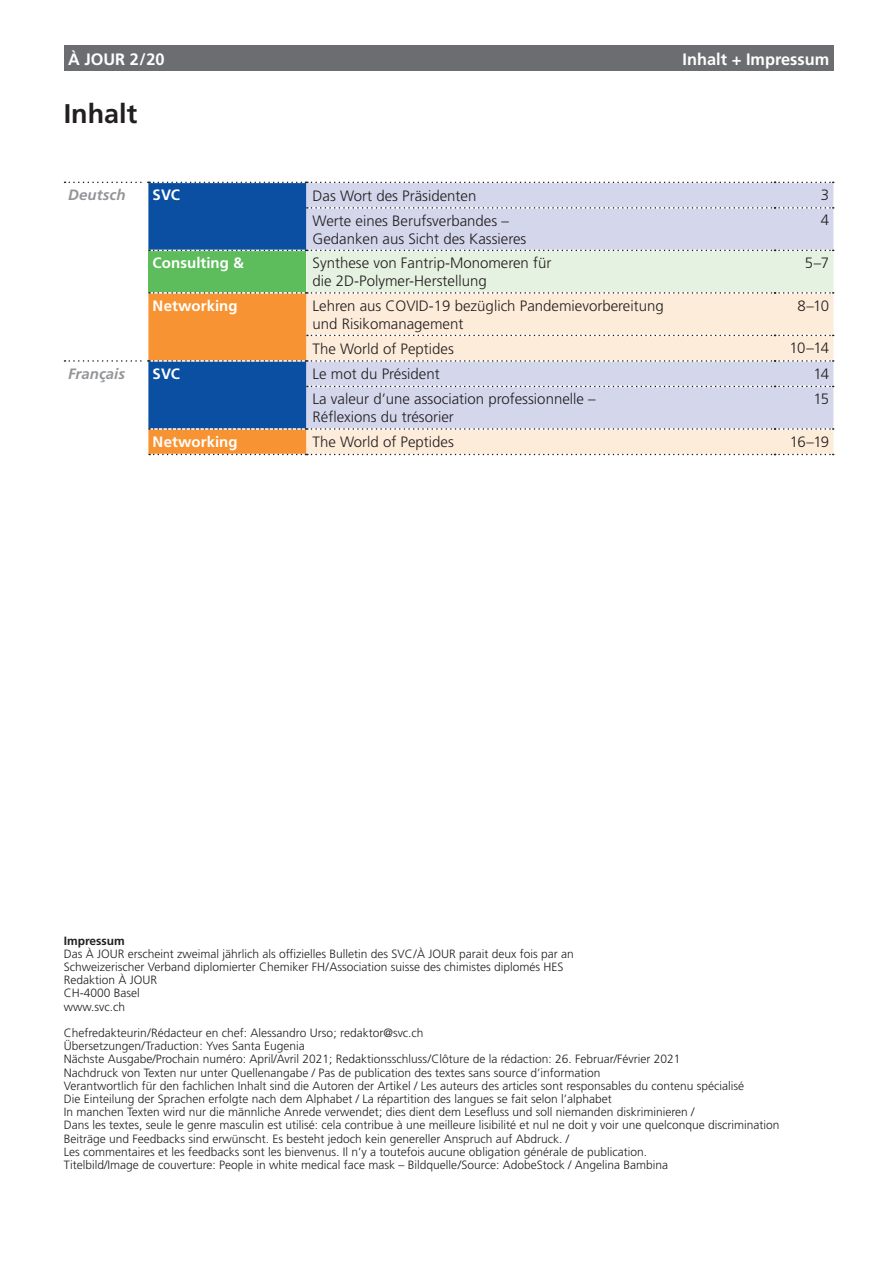
<style>
.page{position:relative;width:893px;height:1263px;background:#fff}
.page>*{position:absolute;margin:0;border:0;box-sizing:border-box;transform-origin:0 0}
.t1{font:700 27px "Frutiger LT Std";color:#231f20}
.Grundschrift_Normal{font:700 16.5px "Frutiger LT Std";color:#fff}
.t2{font:300 15px/18px "Frutiger LT Std";color:#231f20}
.t3{font:700 15px "Frutiger LT Std";letter-spacing:.005em;color:#fff}
.t4{font:italic 700 15px "Frutiger LT Std";letter-spacing:.005em;color:#939598}
.t5{font:300 12px "Frutiger LT Std";color:#231f20}
.t6{font:700 12px "Frutiger LT Std";color:#231f20}
</style>
<div class="page">
<div style="left:64px;top:45px;width:769px;height:26px;background:#6c6d70"></div>
<svg style="left:65px;top:182px;width:769px;height:273px;background:#cdcfce"></svg>
<p class="Grundschrift_Normal" style="left:68px;top:49px;width:98px">À JOUR 2/20</p>
<p class="Grundschrift_Normal" style="left:683px;top:49px;width:148px">Inhalt + Impressum</p>
<p class="t1" style="left:64px;top:98px;width:75px">Inhalt</p>
<p class="t4" style="left:68px;top:186px;width:59px">Deutsch</p>
<p class="t4" style="left:68px;top:365px;width:59px">Français</p>
<p class="t3" style="left:153px;top:186px;width:29px">SVC</p>
<p class="t3" style="left:153px;top:254px;width:93px">Consulting &amp;</p>
<p class="t3" style="left:153px;top:296px;width:87px">Networking</p>
<p class="t3" style="left:153px;top:365px;width:29px">SVC</p>
<p class="t3" style="left:153px;top:433px;width:87px">Networking</p>
<p class="t2" style="left:313px;top:187px;width:165px">Das Wort des Präsidenten</p>
<p class="t2" style="left:821px;top:186px;width:10px">3</p>
<p class="t2" style="left:313px;top:212px;width:215px">Werte eines Berufsverbandes –<br>Gedanken aus Sicht des Kassieres</p>
<p class="t2" style="left:821px;top:212px;width:10px">4</p>
<p class="t2" style="left:313px;top:254px;width:240px">Synthese von Fantrip-Monomeren für die 2D-Polymer-Herstellung</p>
<p class="t2" style="left:805px;top:254px;width:26px">5–7</p>
<p class="t2" style="left:313px;top:297px;width:353px">Lehren aus COVID-19 bezüglich Pandemievorbereitung und Risikomanagement</p>
<p class="t2" style="left:797px;top:297px;width:33px">8–10</p>
<p class="t2" style="left:313px;top:340px;width:143px">The World of Peptides</p>
<p class="t2" style="left:790px;top:339px;width:41px">10–14</p>
<p class="t2" style="left:313px;top:365px;width:129px">Le mot du Président</p>
<p class="t2" style="left:813px;top:365px;width:17px">14</p>
<p class="t2" style="left:313px;top:390px;width:285px">La valeur d’une association professionnelle –<br>Réflexions du trésorier</p>
<p class="t2" style="left:813px;top:390px;width:17px">15</p>
<p class="t2" style="left:313px;top:433px;width:143px">The World of Peptides</p>
<p class="t2" style="left:790px;top:433px;width:41px">16–19</p>
<p class="t6" style="left:64px;top:933px;width:63px">Impressum</p>
<p class="t5" style="left:64px;top:947px;width:512px">Das À JOUR erscheint zweimal jährlich als offizielles Bulletin des SVC/À JOUR parait deux fois par an</p>
<p class="t5" style="left:64px;top:960px;width:501px">Schweizerischer Verband diplomierter Chemiker FH/Association suisse des chimistes diplomés HES</p>
<p class="t5" style="left:64px;top:973px;width:95px">Redaktion À JOUR</p>
<p class="t5" style="left:64px;top:986px;width:78px">CH-4000 Basel</p>
<p class="t5" style="left:64px;top:1000px;width:63px">www.svc.ch</p>
<p class="t5" style="left:64px;top:1026px;width:361px">Chefredakteurin/Rédacteur en chef: Alessandro Urso; redaktor@svc.ch</p>
<p class="t5" style="left:64px;top:1039px;width:243px">Übersetzungen/Traduction: Yves Santa Eugenia</p>
<p class="t5" style="left:64px;top:1052px;width:618px">Nächste Ausgabe/Prochain numéro: April/Avril 2021; Redaktionsschluss/Clôture de la rédaction: 26. Februar/Février 2021</p>
<p class="t5" style="left:64px;top:1066px;width:538px">Nachdruck von Texten nur unter Quellenangabe / Pas de publication des textes sans source d’information</p>
<p class="t5" style="left:64px;top:1079px;width:682px">Verantwortlich für den fachlichen Inhalt sind die Autoren der Artikel / Les auteurs des articles sont responsables du contenu spécialisé</p>
<p class="t5" style="left:64px;top:1092px;width:549px">Die Einteilung der Sprachen erfolgte nach dem Alphabet / La répartition des langues se fait selon l’alphabet</p>
<p class="t5" style="left:64px;top:1105px;width:632px">In manchen Texten wird nur die männliche Anrede verwendet; dies dient dem Lesefluss und soll niemanden diskriminieren /</p>
<p class="t5" style="left:64px;top:1118px;width:717px">Dans les textes, seule le genre masculin est utilisé: cela contribue à une meilleure lisibilité et nul ne doit y voir une quelconque discrimination</p>
<p class="t5" style="left:64px;top:1132px;width:507px">Beiträge und Feedbacks sind erwünscht. Es besteht jedoch kein genereller Anspruch auf Abdruck. /</p>
<p class="t5" style="left:64px;top:1145px;width:585px">Les commentaires et les feedbacks sont les bienvenus. Il n’y a toutefois aucune obligation générale de publication.</p>
<p class="t5" style="left:64px;top:1158px;width:606px">Titelbild/Image de couverture: People in white medical face mask – Bildquelle/Source: AdobeStock / Angelina Bambina</p>
</div>
